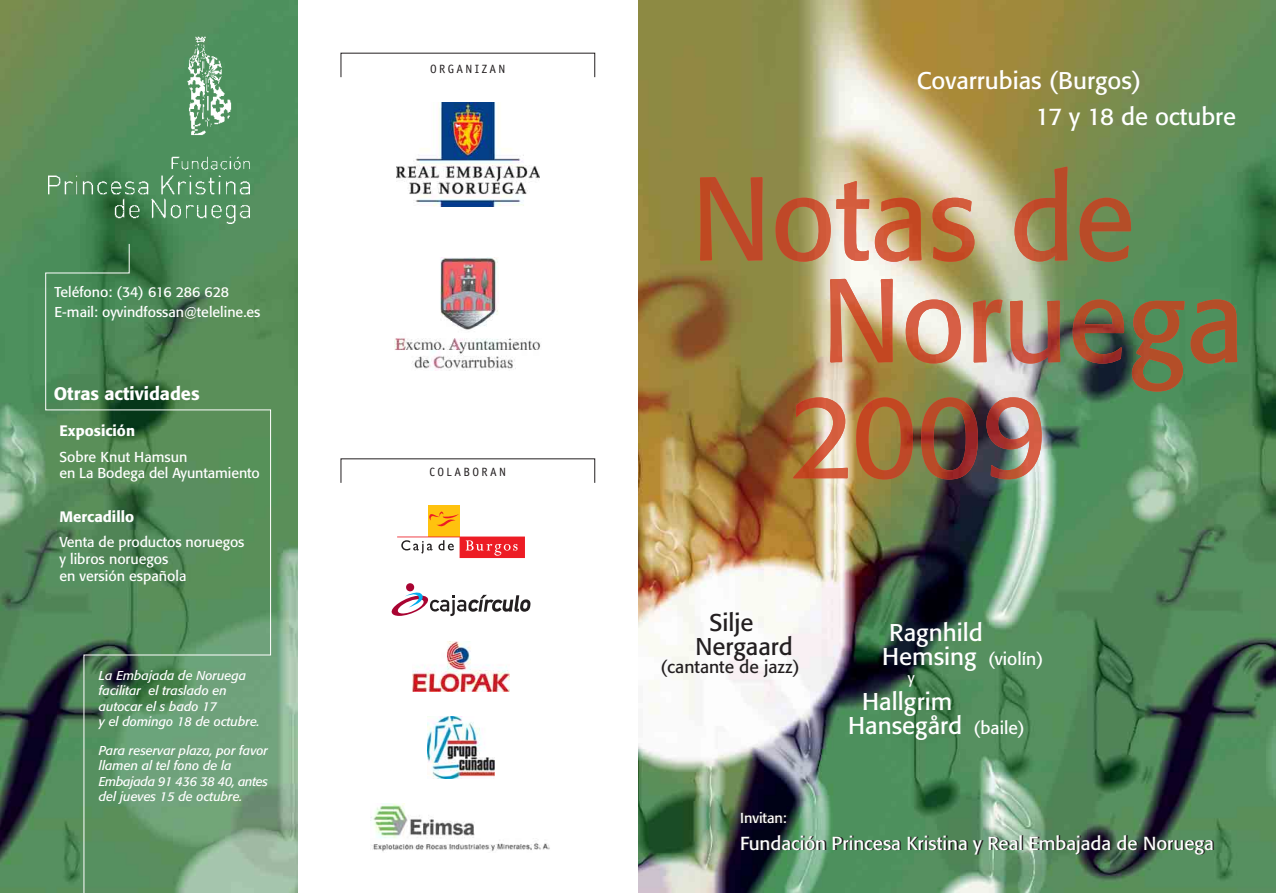
<style>
.page{position:relative;width:1276px;height:893px;background:#fff}
.page>*{position:absolute;margin:0;border:0;box-sizing:border-box;transform-origin:0 0}
.t1{font:24px/24px "Formata";color:#fff}
.t2{font:24px/24px "Formata";color:#231f20}
.t3{font:23.85px/36.8px "Formata";color:#fff}
.t4{font:18.75px "Formata";color:#fff}
.t5{font:500 18px "Formata";color:#fff}
.t6{font:17.4px "Formata";color:#231f20}
.t7{font:17.4px "Formata";color:#fff}
.t8{font:500 15px "Formata";color:#fff}
.t9{font:15px "Formata";color:#fff}
.t10{font:14.4px "Formata";color:#fff}
.t11{font:14.25px/16.8px "Formata";color:#fff}
.t12{font:italic 12.75px/15.5px "Formata";color:#fff}
.t13{font:12px "Officina Sans";letter-spacing:.2em;color:#231f20}
.s1{font-size:24px}
.s2{font-size:17.4px}
</style>
<div class="page">
<img style="left:638px;top:0;width:637px;height:893px">
<img style="left:0;top:0;width:298px;height:893px">
<img style="left:397px;top:102px;width:142px;height:104px">
<img style="left:395px;top:258px;width:146px;height:113px">
<img style="left:428px;top:717px;width:66px;height:62px">
<div style="left:428px;top:505px;width:31px;height:32px;background:#ffc20e"></div>
<svg style="left:429px;top:511px;width:30px;height:16px"></svg>
<svg style="left:397px;top:537px;width:128px;height:21px"></svg>
<svg style="left:391px;top:583px;width:139px;height:33px"></svg>
<img style="left:413px;top:641px;width:96px;height:50px">
<svg style="left:45px;top:243px;width:226px;height:650px;background:#588c5f"></svg>
<img style="left:49px;top:36px;width:200px;height:187px">
<img style="left:700px;top:167px;width:537px;height:312px">
<img style="left:700px;top:167px;width:536px;height:187px">
<img style="left:370px;top:804px;width:180px;height:48px">
<p class="t11" style="left:55px;top:284px;width:207px;line-height:20px">Teléfono: (34) 616 286 628<br>E-mail: oyvindfossan@teleline.es</p>
<h3 class="t5" style="left:54px;top:386px;width:147px">Otras actividades</h3>
<p class="t8" style="left:59px;top:424px;width:77px">Exposición</p>
<p class="t11" style="left:59px;top:449px;width:202px">Sobre Knut Hamsun<br>en La Bodega del Ayuntamiento</p>
<p class="t8" style="left:59px;top:510px;width:76px">Mercadillo</p>
<p class="t11" style="left:59px;top:535px;width:187px">Venta de productos noruegos y libros noruegos<br>en versión española</p>
<p class="t12" style="left:99px;top:669px;width:162px">La Embajada de Noruega facilitar el traslado en autocar el s bado 17<br>y el domingo 18 de octubre.</p>
<p class="t12" style="left:99px;top:743px;width:171px">Para reservar plaza, por favor llamen al tel fono de la<br>Embajada 91 436 38 40, antes del jueves 15 de octubre.</p>
<p class="t13" style="left:430px;top:64px;width:77px">ORGANIZAN</p>
<p class="t13" style="left:429px;top:467px;width:78px">COLABORAN</p>
<h2 class="t3" style="left:1035px;top:64px;width:202px;text-indent:-119px">Covarrubias (Burgos)<br>17 y 18 de octubre</h2>
<h1 class="t2" style="left:695px;top:613px;width:99px;text-indent:14px">Silje<br>Nergaard</h1>
<h3 class="t6" style="left:660px;top:659px;width:141px">(cantante de jazz)</h3>
<h1 class="t1" style="left:889px;top:622px;width:95px">Ragnhild</h1>
<h3 class="t7" style="left:882px;top:651px;width:162px"><span class="s1">Hemsing</span> (violín)</h3>
<h1 class="t1" style="left:848px;top:692px;width:178px;text-indent:14px">Hallgrim<br>Hansegård <span class="s2">(baile)</span></h1>
<p class="t9" style="left:907px;top:671px;width:8px">y</p>
<p class="t10" style="left:740px;top:811px;width:48px">Invitan:</p>
<h3 class="t4" style="left:740px;top:835px;width:475px">Fundación Princesa Kristina y Real Embajada de Noruega</h3>
</div>
